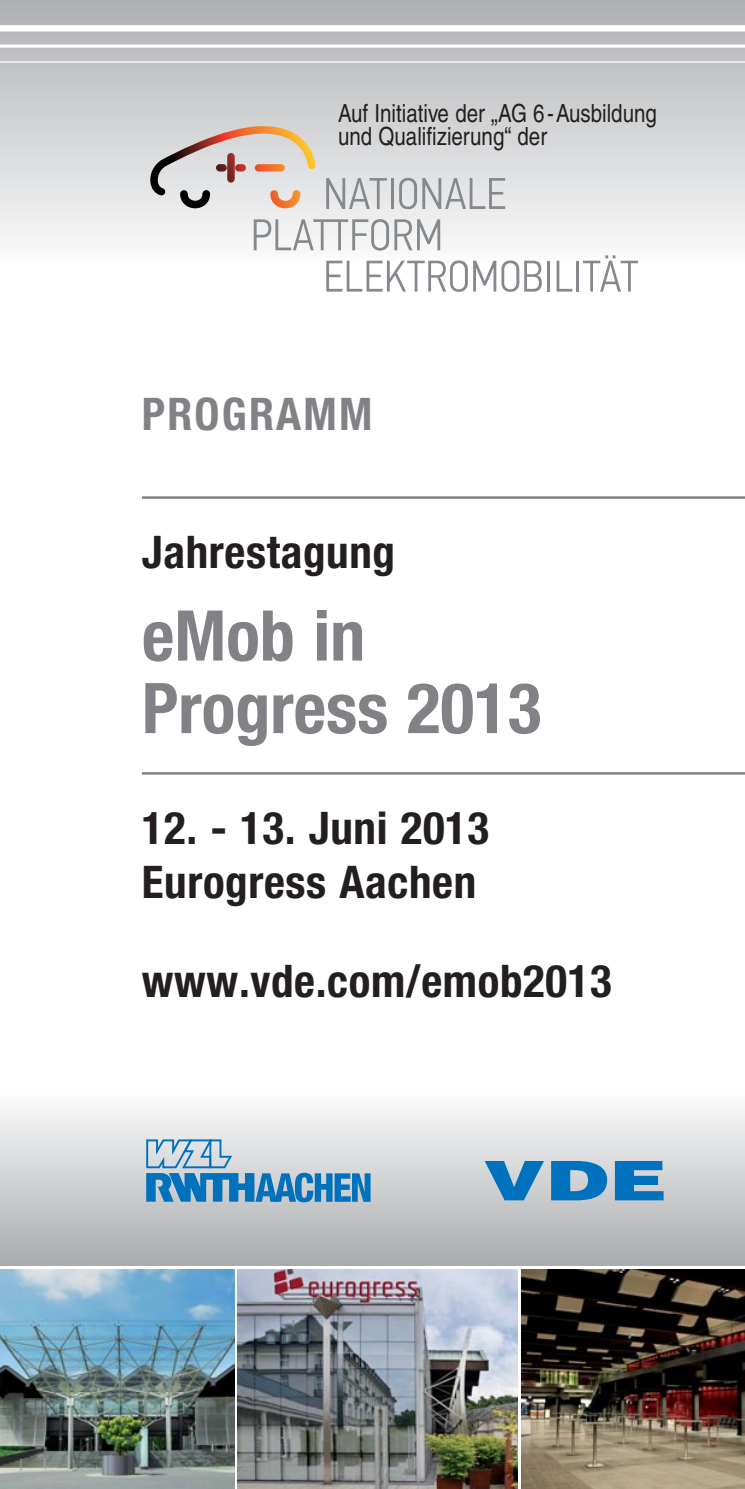
<style>
.page{position:relative;width:745px;height:1489px;background:#fff}
.page>*{position:absolute;margin:0;border:0;box-sizing:border-box;transform-origin:0 0}
.t1{font:700 condensed 70px/72.5px "Helvetica Neue LT Std";color:#808285}
.t2{font:700 condensed 45px/54px "Helvetica Neue LT Std";letter-spacing:.015em;color:#231f20}
.t3{font:700 condensed 45px "Helvetica Neue LT Std";letter-spacing:.05em;color:#808285}
.t4{font:condensed 25px/23px "Helvetica LT";color:#231f20}
</style>
<div class="page">
<div style="left:0;top:0;width:744px;height:262px;background:linear-gradient(to bottom,#adb0b2,#fafafa)"></div>
<div style="left:0;top:1095px;width:744px;height:170px;background:linear-gradient(to bottom,#fafafb,#a9abae)"></div>
<svg style="left:484px;top:1160px;width:59px;height:40px;background:#609ec7"></svg>
<svg style="left:550px;top:1160px;width:56px;height:40px;background:#378bc2"></svg>
<svg style="left:614px;top:1160px;width:49px;height:40px;background:#3388c2"></svg>
<svg style="left:146px;top:1139px;width:224px;height:63px;background:#8ab4d0"></svg>
<div style="left:0;top:25px;width:744px;height:6px;background:#fff"></div>
<svg style="left:0;top:44px;width:744px;height:4px"></svg>
<hr style="left:0;top:61px;width:744px;height:2px;background:#fff">
<svg style="left:326px;top:178px;width:60px;height:31px;background:#c8c9cb"></svg>
<hr style="left:390px;top:178px;width:3px;height:31px;background:#85888c">
<svg style="left:399px;top:178px;width:106px;height:31px;background:#c9cacc"></svg>
<svg style="left:253px;top:219px;width:187px;height:31px"></svg>
<svg style="left:326px;top:260px;width:141px;height:32px"></svg>
<svg style="left:473px;top:260px;width:68px;height:32px"></svg>
<hr style="left:547px;top:261px;width:2px;height:30px;background:#85888c">
<svg style="left:556px;top:261px;width:16px;height:30px"></svg>
<hr style="left:576px;top:261px;width:2px;height:30px;background:#85888c">
<svg style="left:582px;top:255px;width:55px;height:36px"></svg>
<svg style="left:150px;top:126px;width:165px;height:82px;background:#d0c1b9"></svg>
<hr style="left:142px;top:496px;width:602px;height:3px;background:#808285">
<hr style="left:142px;top:772px;width:602px;height:2px;background:#808285">
<img style="left:0;top:1269px;width:234px;height:219px">
<img style="left:237px;top:1269px;width:280px;height:219px">
<img style="left:521px;top:1269px;width:223px;height:219px">
<p class="t4" style="left:338px;top:104px;width:320px">Auf Initiative der „AG 6-Ausbildung und Qualifizierung“ der</p>
<p class="t3" style="left:142px;top:398px;width:232px">PROGRAMM</p>
<p class="t2" style="left:142px;top:529px;width:254px">Jahrestagung</p>
<h1 class="t1" style="left:142px;top:605px;width:400px">eMob in<br>Progress 2013</h1>
<p class="t2" style="left:142px;top:804px;width:348px">12. - 13. Juni 2013<br>Eurogress Aachen</p>
<p class="t2" style="left:142px;top:958px;width:471px">www.vde.com/emob2013</p>
</div>
